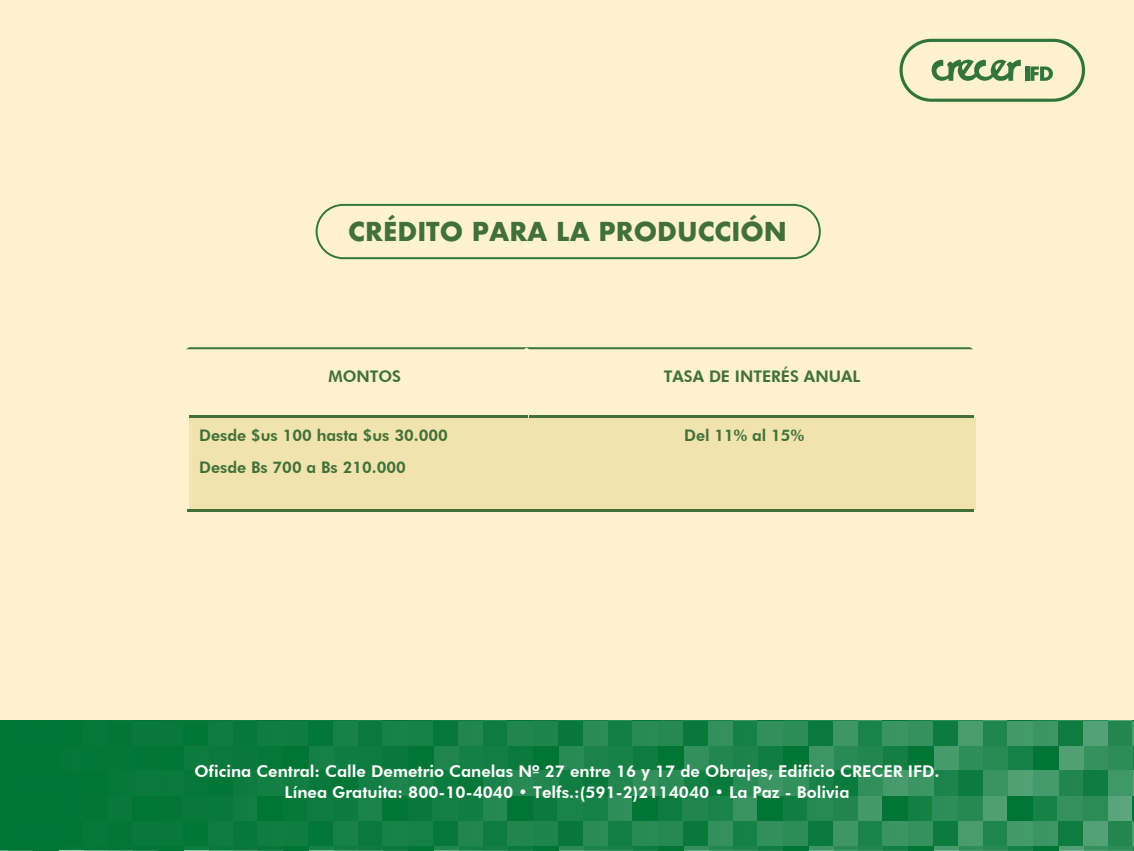
<style>
.page{position:relative;width:1134px;height:851px;background:#fff}
.page>*{position:absolute;margin:0;border:0;box-sizing:border-box;transform-origin:0 0}
.t1{font:700 25.4px "Futura";color:#41703a}
.t2{font:800 16.2px/21.6px "Futura BT";color:#fff;text-align:center}
.t3{font:800 16px/32px "Futura BT";color:#41703a}
</style>
<div class="page">
<svg style="left:0;top:719px;width:1134px;height:131px;background:#198248"></svg>
<div style="left:0;top:0;width:1134px;height:719px;background:#fff3cf"></div>
<svg style="left:899px;top:39px;width:186px;height:63px"></svg>
<div style="left:316px;top:204px;width:505px;height:55px;border:2px solid #32743b;border-radius:27px"></div>
<svg style="left:186px;top:347px;width:787px;height:2px;background:#59804c"></svg>
<div style="left:189px;top:417px;width:338px;height:92px;background:#f0e3ad"></div>
<div style="left:527px;top:417px;width:448px;height:92px;background:#f0e3ad"></div>
<hr style="left:189px;top:415px;width:338px;height:2px;background:#41703a">
<hr style="left:529px;top:415px;width:444px;height:2px;background:#41703a">
<hr style="left:187px;top:509px;width:340px;height:2px;background:#41703a">
<hr style="left:527px;top:509px;width:446px;height:2px;background:#41703a">
<h1 class="t1" style="left:348px;top:213px;width:440px">CRÉDITO PARA LA PRODUCCIÓN</h1>
<p class="t3" style="left:328px;top:360px;width:74px">MONTOS</p>
<p class="t3" style="left:664px;top:360px;width:198px">TASA DE INTERÉS ANUAL</p>
<p class="t3" style="left:199px;top:419px;width:250px">Desde $us 100 hasta $us 30.000<br>Desde Bs 700 a Bs 210.000</p>
<p class="t3" style="left:684px;top:419px;width:121px">Del 11% al 15%</p>
<p class="t2" style="left:194px;top:759px;width:747px">Oficina Central: Calle Demetrio Canelas Nº 27 entre 16 y 17 de Obrajes, Edificio CRECER IFD.<br>Línea Gratuita: 800-10-4040 • Telfs.:(591-2)2114040 • La Paz - Bolivia</p>
</div>
